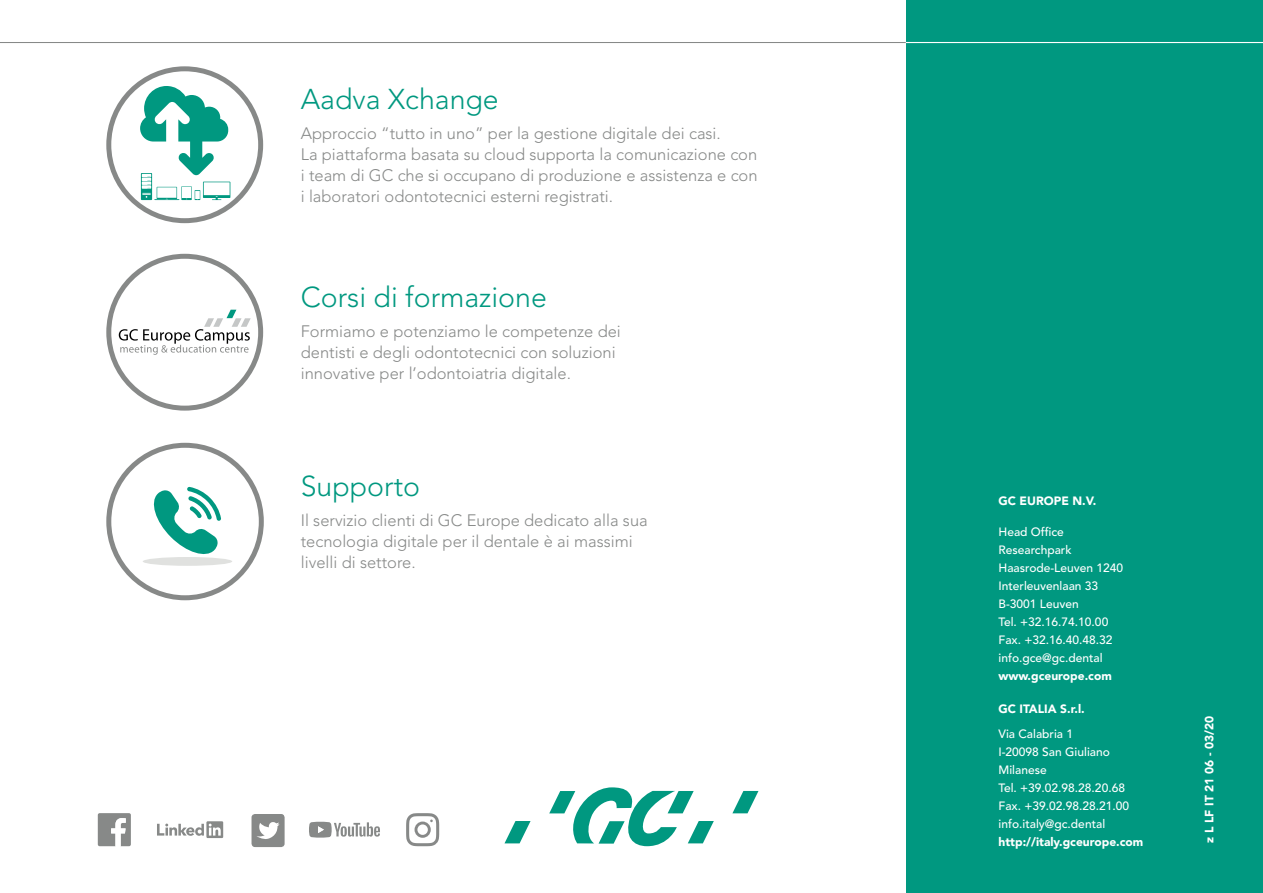
<style>
.page{position:relative;width:1263px;height:893px;background:#fff}
.page>*{position:absolute;margin:0;border:0;box-sizing:border-box;transform-origin:0 0}
.t1{font:300 28.5px "Avenir LT Std";color:#009880}
.t2{font:300 16.5px/21px "Avenir LT Std";color:#878988}
.t3{font:500 12px/18px "Avenir LT Std";color:#fff}
.t4{font:900 12px "Avenir LT Std";color:#fff}
</style>
<div class="page">
<div style="left:907px;top:0;width:356px;height:893px;background:#009880"></div>
<div style="left:106px;top:66px;width:157px;height:157px;background:#878988;border-radius:50%"></div>
<div style="left:111px;top:71px;width:147px;height:147px;background:#fff;border-radius:50%"></div>
<div style="left:106px;top:443px;width:158px;height:157px;background:#878988;border-radius:50%"></div>
<div style="left:111px;top:448px;width:148px;height:147px;background:#fff;border-radius:50%"></div>
<div style="left:143px;top:557px;width:89px;height:9px;background:#e0e1df;border-radius:50%"></div>
<svg style="left:153px;top:487px;width:68px;height:72px"></svg>
<div style="left:106px;top:254px;width:157px;height:157px;background:#878988;border-radius:50%"></div>
<div style="left:111px;top:259px;width:147px;height:147px;background:#fff;border-radius:50%"></div>
<svg style="left:119px;top:310px;width:132px;height:45px"></svg>
<div style="left:251px;top:814px;width:34px;height:33px;background:#878988;border-radius:4px"></div>
<svg style="left:257px;top:822px;width:23px;height:17px"></svg>
<div style="left:206px;top:821px;width:17px;height:17px;background:#878988"></div>
<svg style="left:157px;top:824px;width:67px;height:12px"></svg>
<svg style="left:309px;top:822px;width:71px;height:16px"></svg>
<svg style="left:98px;top:813px;width:33px;height:33px"></svg>
<svg style="left:732px;top:791px;width:26px;height:22px"></svg>
<svg style="left:549px;top:787px;width:165px;height:59px"></svg>
<svg style="left:504px;top:821px;width:27px;height:22px"></svg>
<svg style="left:0;top:41px;width:1263px;height:159px"></svg>
<svg style="left:406px;top:813px;width:33px;height:33px"></svg>
<h1 class="t1" style="left:301px;top:83px;width:199px">Aadva Xchange</h1>
<p class="t2" style="left:301px;top:123px;width:458px">Approccio “tutto in uno” per la gestione digitale dei casi.<br>La piattaforma basata su cloud supporta la comunicazione con i team di GC che si occupano di produzione e assistenza e con i laboratori odontotecnici esterni registrati.</p>
<h1 class="t1" style="left:301px;top:281px;width:248px">Corsi di formazione</h1>
<p class="t2" style="left:301px;top:321px;width:322px">Formiamo e potenziamo le competenze dei dentisti e degli odontotecnici con soluzioni innovative per l’odontoiatria digitale.</p>
<h1 class="t1" style="left:301px;top:470px;width:121px">Supporto</h1>
<p class="t2" style="left:301px;top:510px;width:348px">Il servizio clienti di GC Europe dedicato alla sua tecnologia digitale per il dentale è ai massimi livelli di settore.</p>
<p class="t4" style="left:998px;top:494px;width:99px">GC EUROPE N.V.</p>
<p class="t3" style="left:998px;top:523px;width:126px">Head Office<br>Researchpark<br>Haasrode-Leuven 1240<br>Interleuvenlaan 33<br>B-3001 Leuven<br>Tel. +32.16.74.10.00<br>Fax. +32.16.40.48.32 info.gce@gc.dental</p>
<p class="t4" style="left:998px;top:669px;width:115px">www.gceurope.com</p>
<p class="t4" style="left:998px;top:702px;width:88px">GC ITALIA S.r.l.</p>
<p class="t3" style="left:998px;top:725px;width:132px">Via Calabria 1<br>I-20098 San Giuliano<br>Milanese<br>Tel. +39.02.98.28.20.68<br>Fax. +39.02.98.28.21.00 info.italy@gc.dental</p>
<p class="t4" style="left:998px;top:835px;width:146px">http://italy.gceurope.com</p>
<p class="t4" style="left:1202px;top:843px;width:128px;rotate:-90deg">z L LF IT 21 06 - 03/20</p>
</div>
